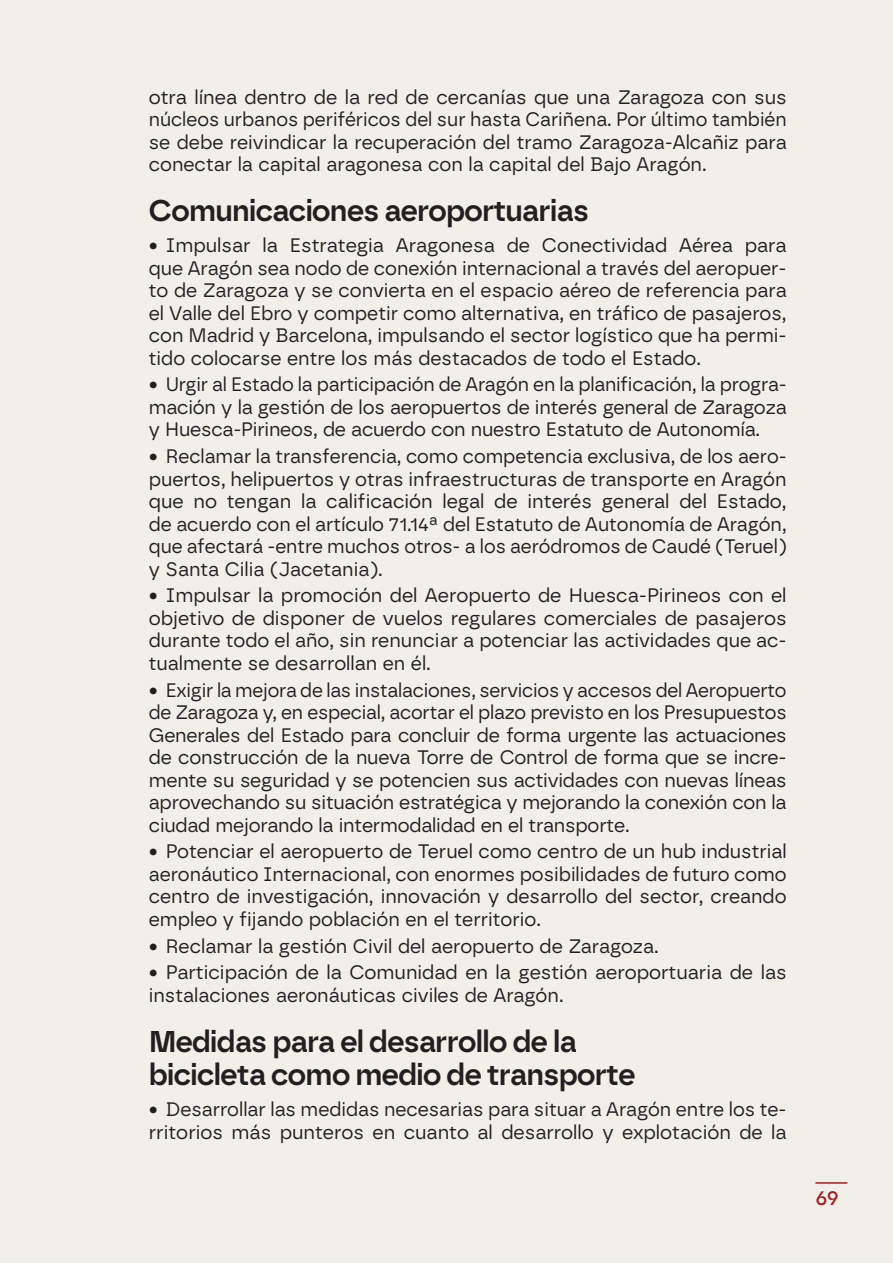
<style>
.page{position:relative;width:893px;height:1263px;background:#f0efe8}
.page>*{position:absolute;margin:0;border:0;box-sizing:border-box;transform-origin:0 0}
.Subtitulo_temas{font:600 30px/33px "Borna";letter-spacing:-.02em;color:#231f20}
.t1{font:500 21px "Borna";color:#a11e23}
.t2{font:19.5px/22.5px "Borna";color:#231f20;text-align:justify}
</style>
<div class="page">
<hr style="left:815px;top:1182px;width:32px;height:2px;background:#a11e23">
<p class="t2" style="left:149px;top:85px;width:639px">otra línea dentro de la red de cercanías que una Zaragoza con sus núcleos urbanos periféricos del sur hasta Cariñena. Por último también se debe reivindicar la recuperación del tramo Zaragoza-Alcañiz para conectar la capital aragonesa con la capital del Bajo Aragón.</p>
<p class="Subtitulo_temas" style="left:149px;top:194px;width:441px">Comunicaciones aeroportuarias</p>
<p class="t2" style="left:149px;top:234px;width:639px">• Impulsar la Estrategia Aragonesa de Conectividad Aérea para que Aragón sea nodo de conexión internacional a través del aeropuer&shy;to de Zaragoza y se convierta en el espacio aéreo de referencia para el Valle del Ebro y competir como alternativa, en tráfico de pasajeros, con Madrid y Barcelona, impulsando el sector logístico que ha permi&shy;tido colocarse entre los más destacados de todo el Estado.</p>
<p class="t2" style="left:149px;top:373px;width:639px">• Urgir al Estado la participación de Aragón en la planificación, la progra&shy;mación y la gestión de los aeropuertos de interés general de Zaragoza y Huesca-Pirineos, de acuerdo con nuestro Estatuto de Autonomía.</p>
<p class="t2" style="left:149px;top:445px;width:639px">• Reclamar la transferencia, como competencia exclusiva, de los aero&shy;puertos, helipuertos y otras infraestructuras de transporte en Aragón que no tengan la calificación legal de interés general del Estado, de acuerdo con el artículo 71.14ª del Estatuto de Autonomía de Aragón, que afectará -entre muchos otros- a los aeródromos de Caudé (Teruel) y Santa Cilia (Jacetania).</p>
<p class="t2" style="left:149px;top:584px;width:639px">• Impulsar la promoción del Aeropuerto de Huesca-Pirineos con el objetivo de disponer de vuelos regulares comerciales de pasajeros durante todo el año, sin renunciar a potenciar las actividades que ac&shy;tualmente se desarrollan en él.</p>
<p class="t2" style="left:149px;top:678px;width:639px">• Exigir la mejora de las instalaciones, servicios y accesos del Aeropuerto de Zaragoza y, en especial, acortar el plazo previsto en los Presupuestos Generales del Estado para concluir de forma urgente las actuaciones de construcción de la nueva Torre de Control de forma que se incre&shy;mente su seguridad y se potencien sus actividades con nuevas líneas aprovechando su situación estratégica y mejorando la conexión con la ciudad mejorando la intermodalidad en el transporte.</p>
<p class="t2" style="left:149px;top:840px;width:639px">• Potenciar el aeropuerto de Teruel como centro de un hub industrial aeronáutico Internacional, con enormes posibilidades de futuro como centro de investigación, innovación y desarrollo del sector, creando empleo y fijando población en el territorio.</p>
<p class="t2" style="left:149px;top:934px;width:511px">• Reclamar la gestión Civil del aeropuerto de Zaragoza.</p>
<p class="t2" style="left:149px;top:961px;width:639px">• Participación de la Comunidad en la gestión aeroportuaria de las instalaciones aeronáuticas civiles de Aragón.</p>
<p class="Subtitulo_temas" style="left:149px;top:1025px;width:488px">Medidas para el desarrollo de la bicicleta como medio de transporte</p>
<p class="t2" style="left:149px;top:1098px;width:639px">• Desarrollar las medidas necesarias para situar a Aragón entre los te&shy;rritorios más punteros en cuanto al desarrollo y explotación de la</p>
<p class="t1" style="left:815px;top:1185px;width:25px">69</p>
</div>
